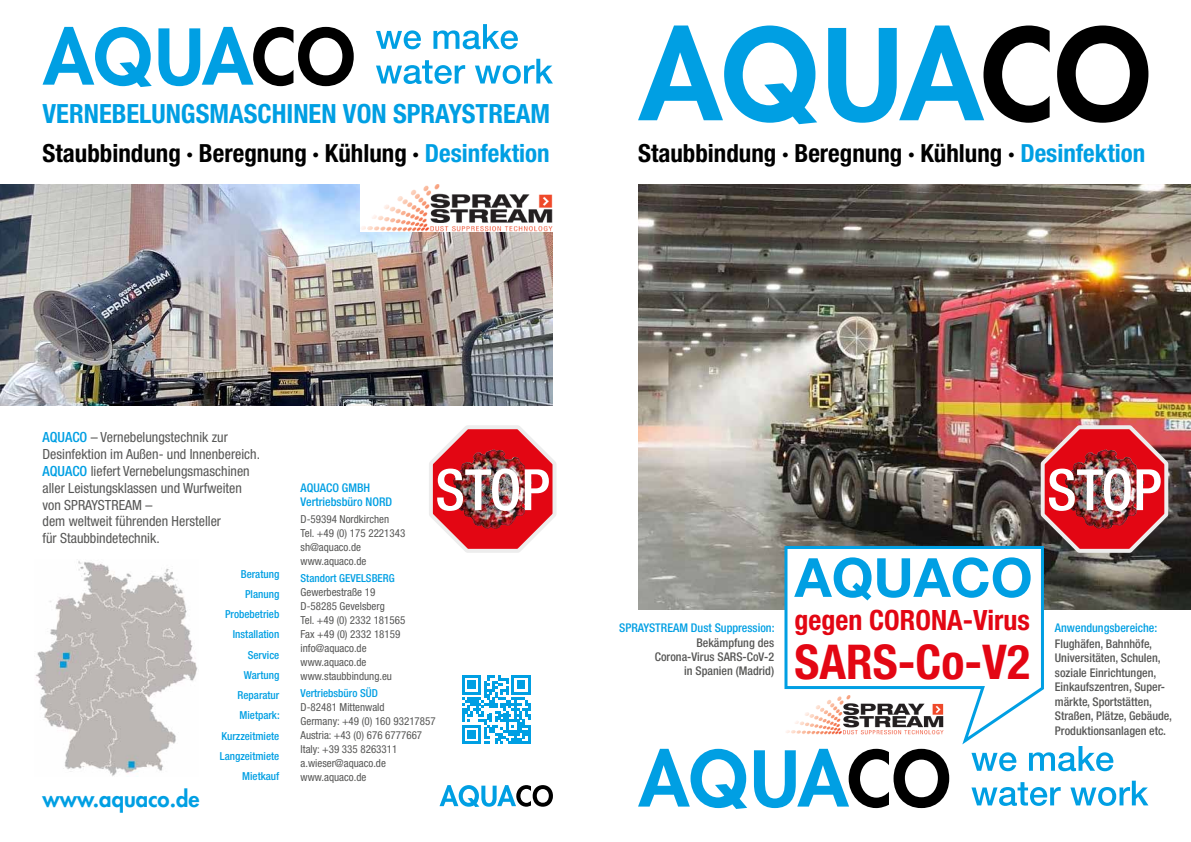
<style>
.page{position:relative;width:1191px;height:842px;background:#fff}
.page>*{position:absolute;margin:0;border:0;box-sizing:border-box;transform-origin:0 0}
.t1{font:700 54px "Helvetica Neue LT Std";color:#009fe3}
.t2{font:700 condensed 48px "Helvetica Neue LT Std";color:#e30613}
.t3{font:700 condensed 28px "Helvetica Neue LT Std";color:#e30613}
.t4{font:700 condensed 26.5px "Helvetica Neue LT Std";color:#009fe3}
.t5{font:700 condensed 25px "Helvetica Neue LT Std";color:#000}
.t6{font:800 22px "Futura Std";color:#009fe3}
.t7{font:condensed 14px/16.8px "Helvetica Neue LT Std";color:#575756}
.t8{font:500 condensed 12px/14.4px "Helvetica Neue LT Std";color:#575756;text-align:right}
.t9{font:500 condensed 12px/14px "Helvetica Neue LT Std";color:#009fe3}
.t10{font:condensed 11px/14px "Helvetica Neue LT Std";color:#575756}
.t11{font:500 condensed 11px/20.2px "Helvetica Neue LT Std";color:#009fe3;text-align:right}
.s1{color:#009fe3}
.s2{font-weight:500;color:#009fe3}
</style>
<div class="page">
<img style="left:0;top:184px;width:553px;height:221px">
<img style="left:638px;top:184px;width:553px;height:425px">
<img style="left:1037px;top:422px;width:134px;height:134px">
<img style="left:429px;top:425px;width:127px;height:128px">
<img style="left:35px;top:561px;width:163px;height:216px">
<svg style="left:462px;top:675px;width:68px;height:69px"></svg>
<svg style="left:439px;top:785px;width:114px;height:22px"></svg>
<svg style="left:638px;top:26px;width:179px;height:98px"></svg>
<svg style="left:828px;top:26px;width:221px;height:97px"></svg>
<svg style="left:1057px;top:26px;width:91px;height:97px"></svg>
<svg style="left:638px;top:749px;width:109px;height:60px"></svg>
<svg style="left:754px;top:749px;width:195px;height:59px"></svg>
<svg style="left:971px;top:752px;width:46px;height:19px"></svg>
<svg style="left:1029px;top:746px;width:85px;height:25px"></svg>
<svg style="left:971px;top:782px;width:89px;height:24px"></svg>
<svg style="left:1070px;top:781px;width:78px;height:25px"></svg>
<svg style="left:43px;top:27px;width:109px;height:60px"></svg>
<svg style="left:158px;top:27px;width:196px;height:59px"></svg>
<svg style="left:376px;top:30px;width:45px;height:19px"></svg>
<svg style="left:433px;top:24px;width:85px;height:25px"></svg>
<svg style="left:376px;top:60px;width:89px;height:24px"></svg>
<svg style="left:475px;top:59px;width:78px;height:25px"></svg>
<img style="left:360px;top:184px;width:193px;height:48px">
<svg style="left:783px;top:544px;width:262px;height:204px"></svg>
<h3 class="t4" style="left:43px;top:97px;width:509px">VERNEBELUNGSMASCHINEN VON SPRAYSTREAM</h3>
<h3 class="t5" style="left:43px;top:138px;width:509px">Staubbindung · Beregnung · Kühlung · <span class="s1">Desinfektion</span></h3>
<h3 class="t5" style="left:638px;top:138px;width:509px">Staubbindung · Beregnung · Kühlung · <span class="s1">Desinfektion</span></h3>
<p class="t7" style="left:43px;top:429px;width:219px"><span class="s2">AQUACO</span> – Vernebelungstechnik zur Desinfektion im Außen- und Innenbereich.<br><span class="s2">AQUACO</span> liefert Vernebelungsmaschinen aller Leistungsklassen und Wurfweiten von SPRAYSTREAM –<br>dem weltweit führenden Hersteller<br>für Staubbindetechnik.</p>
<h3 class="t6" style="left:43px;top:784px;width:158px">www.aquaco.de</h3>
<p class="t11" style="left:220px;top:563px;width:61px">Beratung<br>Planung<br>Probebetrieb<br>Installation<br>Service<br>Wartung<br>Reparatur<br>Mietpark:<br>Kurzzeitmiete<br>Langzeitmiete<br>Mietkauf</p>
<p class="t9" style="left:300px;top:481px;width:93px">AQUACO GMBH<br>Vertriebsbüro NORD</p>
<p class="t10" style="left:300px;top:512px;width:106px">D-59394 Nordkirchen<br>Tel. +49 (0) 175 2221343 sh@aquaco.de www.aquaco.de</p>
<p class="t11" style="left:300px;top:568px;width:96px">Standort GEVELSBERG</p>
<p class="t10" style="left:300px;top:585px;width:106px">Gewerbestraße 19<br>D-58285 Gevelsberg<br>Tel. +49 (0) 2332 181565<br>Fax +49 (0) 2332 18159 info@aquaco.de www.aquaco.de www.staubbindung.eu</p>
<p class="t11" style="left:300px;top:683px;width:79px">Vertriebsbüro SÜD</p>
<p class="t10" style="left:300px;top:700px;width:137px">D-82481 Mittenwald<br>Germany: +49 (0) 160 93217857<br>Austria: +43 (0) 676 6777667<br>Italy: +39 335 8263311 a.wieser@aquaco.de www.aquaco.de</p>
<p class="t9" style="left:619px;top:621px;width:157px">SPRAYSTREAM Dust Suppression:</p>
<p class="t8" style="left:655px;top:635px;width:121px">Bekämpfung des<br>Corona-Virus SARS-CoV-2 in Spanien (Madrid)</p>
<h1 class="t1" style="left:794px;top:544px;width:240px">AQUACO</h1>
<h3 class="t3" style="left:794px;top:603px;width:237px">gegen CORONA-Virus</h3>
<h2 class="t2" style="left:794px;top:633px;width:237px">SARS-Co-V2</h2>
<p class="t9" style="left:1054px;top:621px;width:104px">Anwendungsbereiche:</p>
<p class="t8" style="left:1054px;top:636px;width:118px;text-align:left">Flughäfen, Bahnhöfe,<br>Universitäten, Schulen, soziale Einrichtungen,<br>Einkaufszentren, Super--- märkte, Sportstätten,<br>Straßen, Plätze, Gebäude,<br>Produktionsanlagen etc.</p>
</div>
